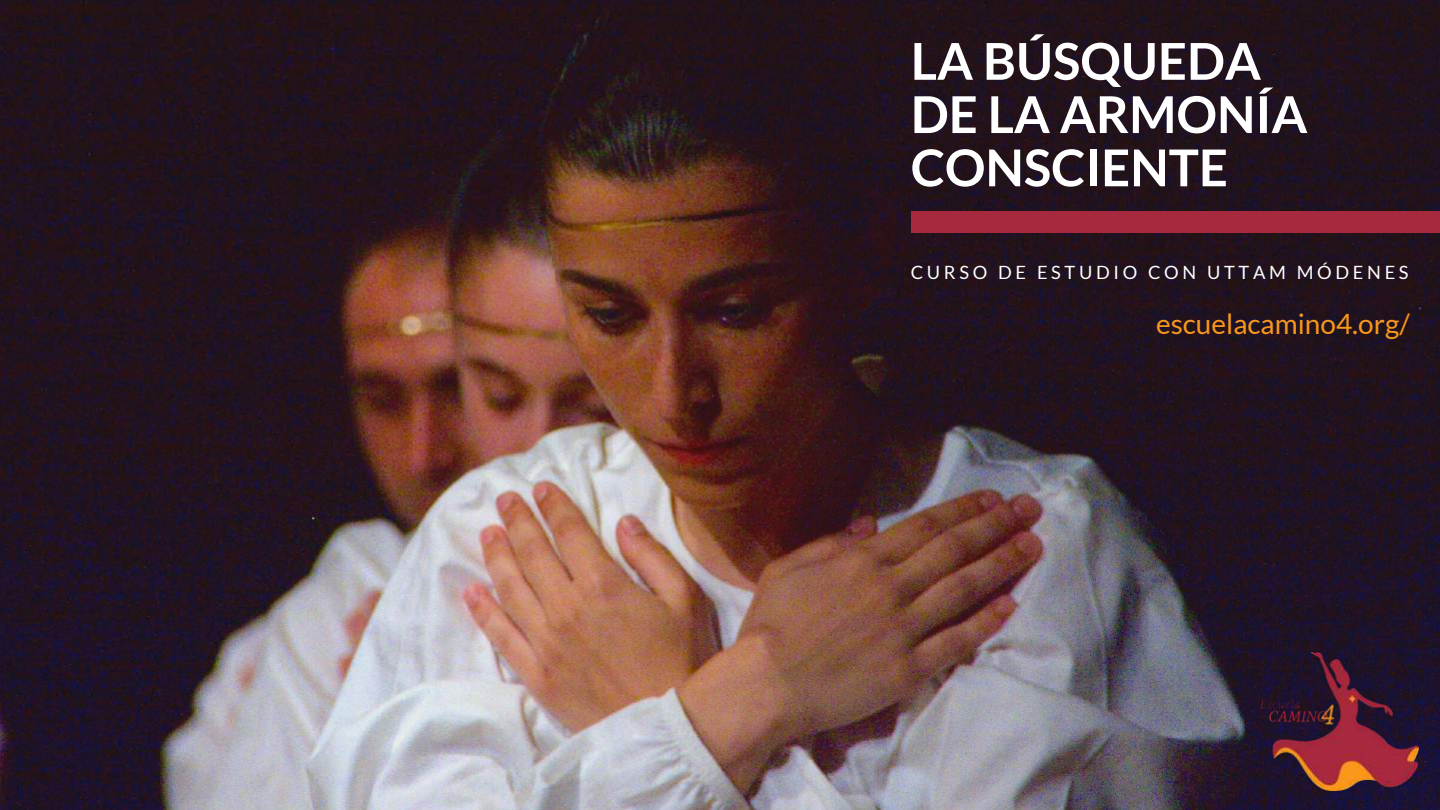
<style>
.page{position:relative;width:1440px;height:810px;background:#fff}
.page>*{position:absolute;margin:0;border:0;box-sizing:border-box;transform-origin:0 0}
.t1{font:700 50.8px/53.2px "Lato";color:#fff}
.t2{font:28px "Lato";color:#f7971c}
.t3{font:18.3px "Lato";letter-spacing:.2em;color:#fff}
</style>
<div class="page">
<img style="left:0;top:0;width:1440px;height:810px">
<div style="left:911px;top:212px;width:529px;height:21px;background:#a6293d"></div>
<img style="left:1261px;top:653px;width:158px;height:138px">
<p class="t1" style="left:911px;top:34px;width:398px">LA BÚSQUEDA<br>DE LA ARMONÍA<br>CONSCIENTE</p>
<p class="t3" style="left:911px;top:261px;width:499px">CURSO DE ESTUDIO CON UTTAM MÓDENES</p>
<p class="t2" style="left:1156px;top:306px;width:255px">escuelacamino4.org/</p>
</div>
